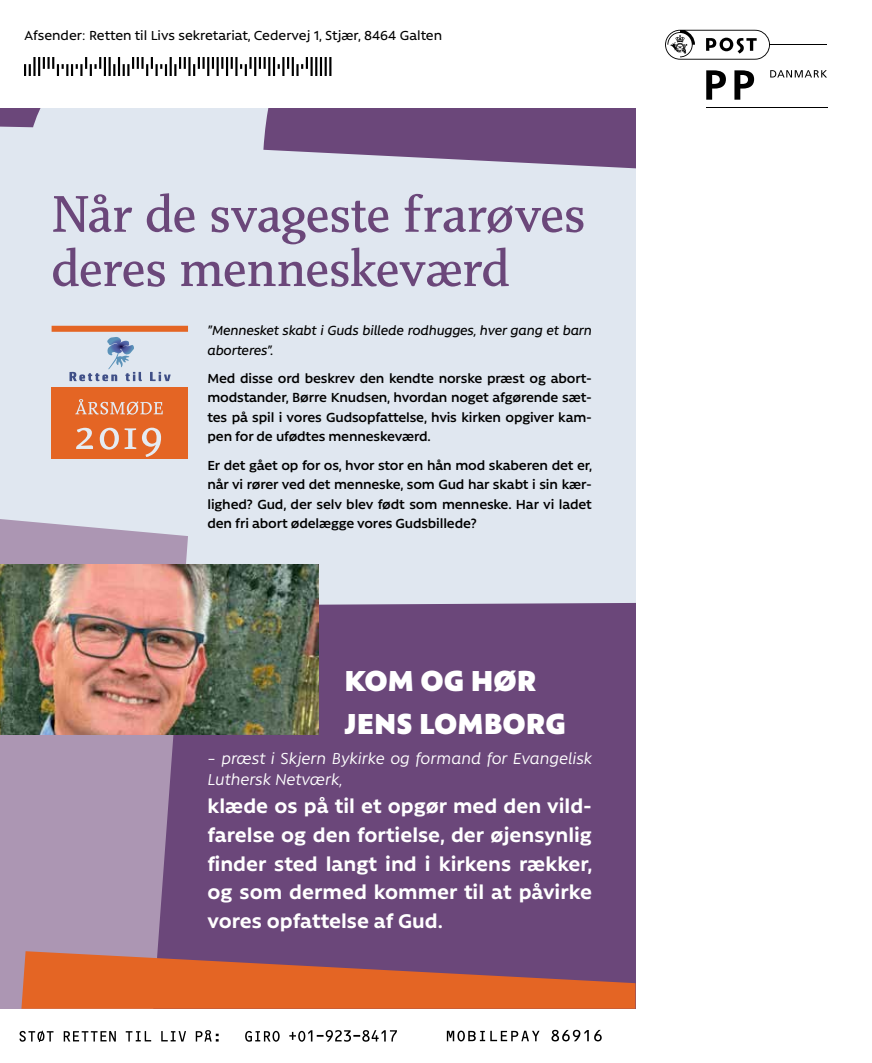
<style>
.page{position:relative;width:872px;height:1063px;background:#fff}
.page>*{position:absolute;margin:0;border:0;box-sizing:border-box;transform-origin:0 0}
.t1{font:52.8px/54.3px "North";letter-spacing:-.01em;color:#6b477a}
.t2{font:900 33.15px/43.2px "Rawson Pro";color:#fff}
.t3{font:700 22.65px/28.7px "Rawson Pro";color:#fff;text-align:justify}
.t4{font:italic 18.15px/21.1px "Rawson Pro";color:#fff}
.t5{font:600 15px/19.6px "Rawson Pro";letter-spacing:-.01em;color:#000;text-align:justify}
.t6{font:italic 500 15px/19.6px "Rawson Pro";letter-spacing:-.01em;color:#000}
.t7{font:500 15px "Rawson Pro";color:#000}
</style>
<div class="page">
<img style="left:25px;top:58px;width:307px;height:17px">
<svg style="left:770px;top:70px;width:57px;height:8px"></svg>
<hr style="left:769px;top:44px;width:58px;height:1px;background:#000">
<hr style="left:706px;top:107px;width:121px;height:1px;background:#000">
<svg style="left:706px;top:70px;width:20px;height:30px"></svg>
<svg style="left:734px;top:70px;width:20px;height:30px"></svg>
<svg style="left:665px;top:30px;width:105px;height:30px"></svg>
<svg style="left:19px;top:1030px;width:378px;height:12px"></svg>
<div style="left:0;top:108px;width:635px;height:901px;background:#6b477a"></div>
<svg style="left:0;top:108px;width:635px;height:497px;background:#d7dbe7"></svg>
<svg style="left:0;top:516px;width:188px;height:493px;background:#a892b0"></svg>
<div style="left:52px;top:387px;width:136px;height:72px;background:#e46524"></div>
<svg style="left:76px;top:428px;width:85px;height:29px"></svg>
<svg style="left:75px;top:399px;width:88px;height:16px"></svg>
<svg style="left:150px;top:372px;width:21px;height:9px"></svg>
<svg style="left:69px;top:337px;width:73px;height:44px;background:#c1ccde"></svg>
<img style="left:0;top:564px;width:319px;height:170px">
<svg style="left:21px;top:951px;width:614px;height:58px"></svg>
<div style="left:52px;top:326px;width:136px;height:6px;background:#e46524"></div>
<svg style="left:447px;top:1030px;width:154px;height:11px"></svg>
<p class="t7" style="left:25px;top:27px;width:419px">Afsender: Retten til Livs sekretariat, Cedervej 1, Stjær, 8464 Galten</p>
<h1 class="t1" style="left:52px;top:189px;width:535px">Når de svageste frarøves deres menneskeværd</h1>
<p class="t6" style="left:207px;top:320px;width:386px">”Mennesket skabt i Guds billede rodhugges, hver gang et barn aborteres”.</p>
<p class="t5" style="left:207px;top:368px;width:386px">Med disse ord beskrev den kendte norske præst og abort&shy;modstander, Børre Knudsen, hvordan noget afgørende sæt&shy;tes på spil i vores Gudsopfattelse, hvis kirken opgiver kam&shy;pen for de ufødtes menneskeværd.</p>
<p class="t5" style="left:207px;top:455px;width:386px">Er det gået op for os, hvor stor en hån mod skaberen det er, når vi rører ved det menneske, som Gud har skabt i sin kær&shy;lighed? Gud, der selv blev født som menneske. Har vi ladet den fri abort ødelægge vores Gudsbillede?</p>
<h2 class="t2" style="left:344px;top:658px;width:223px">KOM OG HØR<br>JENS LOMBORG</h2>
<p class="t4" style="left:207px;top:747px;width:386px">– præst i Skjern Bykirke og formand for Evangelisk<br>Luthersk Netværk,</p>
<h3 class="t3" style="left:207px;top:792px;width:386px">klæde os på til et opgør med den vild&shy;farelse og den fortielse, der øjensynlig finder sted langt ind i kirkens rækker, og som dermed kommer til at påvirke vores opfattelse af Gud.</h3>
</div>
